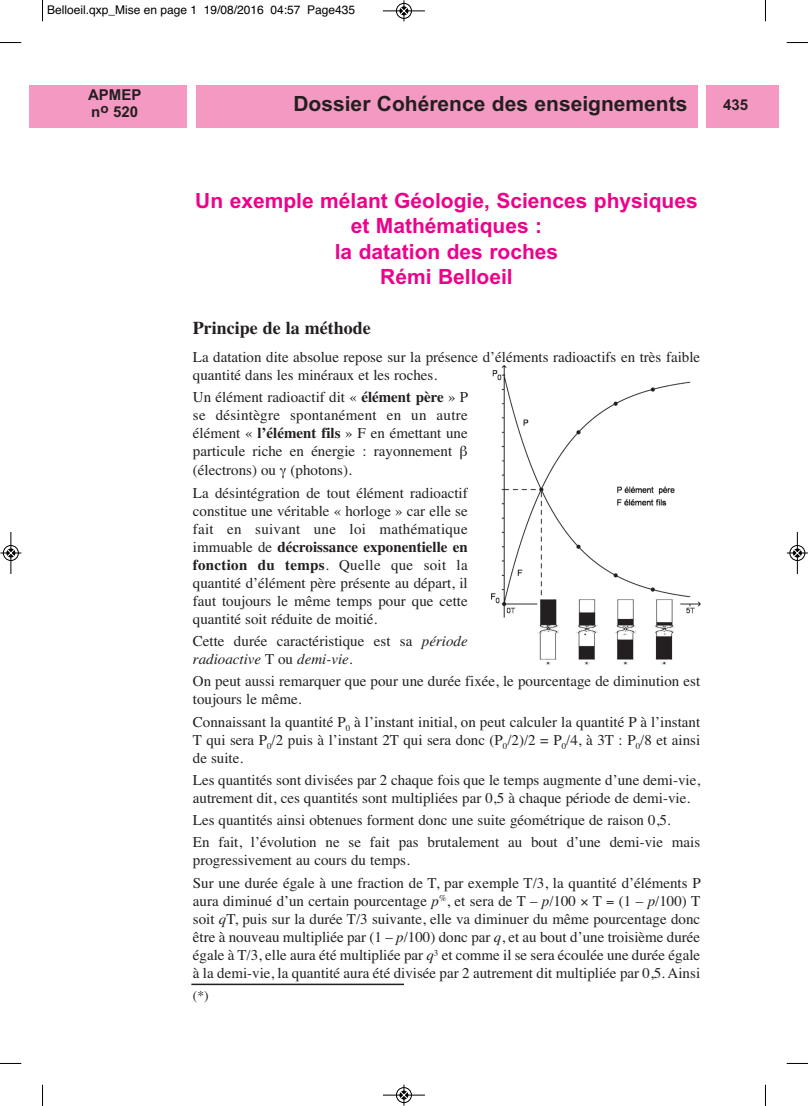
<style>
.page{position:relative;width:808px;height:1106px;background:#fff}
.page>*{position:absolute;margin:0;border:0;box-sizing:border-box;transform-origin:0 0}
.t1{font:700 21px/25.2px "Arial";color:#ed028c;text-align:center}
.t2{font:700 21px "Arial";color:#231f20}
.t3{font:700 18px "Times";color:#231f20}
.t4{font:15px/18px "Times";color:#231f20}
.t5{font:700 15px/16.8px "Arial";color:#231f20}
.t6{font:13.5px "Times";color:#231f20}
.t7{font:12px "Helvetica";color:#000}
.s1{font-weight:700}
.s2{font-style:italic}
</style>
<div class="page">
<div style="left:30px;top:85px;width:157px;height:43px;background:#f499c2"></div>
<div style="left:196px;top:85px;width:501px;height:43px;background:#f499c2"></div>
<div style="left:706px;top:85px;width:72px;height:43px;background:#f499c2"></div>
<hr style="left:191px;top:983px;width:213px;height:2px;background:#231f20">
<img style="left:492px;top:366px;width:208px;height:298px">
<svg style="left:42px;top:0;width:1px;height:21px"></svg>
<svg style="left:0;top:42px;width:21px;height:1px"></svg>
<svg style="left:765px;top:0;width:1px;height:21px"></svg>
<svg style="left:787px;top:42px;width:21px;height:1px"></svg>
<svg style="left:42px;top:1084px;width:1px;height:22px"></svg>
<svg style="left:0;top:1063px;width:21px;height:1px"></svg>
<svg style="left:765px;top:1084px;width:1px;height:22px"></svg>
<svg style="left:787px;top:1063px;width:21px;height:1px"></svg>
<hr style="left:383px;top:11px;width:42px;height:1px;background:#000">
<div style="left:396px;top:3px;width:16px;height:16px;border:1px solid #000;border-radius:50%"></div>
<svg style="left:400px;top:0;width:8px;height:21px"></svg>
<div style="left:396px;top:1087px;width:16px;height:16px;border:1px solid #fff;border-radius:50%"></div>
<hr style="left:383px;top:1094px;width:42px;height:1px;background:#000">
<div style="left:396px;top:1087px;width:16px;height:15px;border:1px solid #000;border-radius:50%"></div>
<svg style="left:400px;top:1084px;width:8px;height:21px"></svg>
<div style="left:3px;top:545px;width:16px;height:16px;border:1px solid #fff;border-radius:50%"></div>
<hr style="left:11px;top:532px;width:1px;height:42px;background:#000">
<div style="left:3px;top:545px;width:16px;height:15px;border:1px solid #000;border-radius:50%"></div>
<svg style="left:0;top:549px;width:21px;height:8px"></svg>
<div style="left:789px;top:545px;width:16px;height:16px;border:1px solid #fff;border-radius:50%"></div>
<hr style="left:797px;top:532px;width:1px;height:42px;background:#000">
<div style="left:790px;top:545px;width:15px;height:15px;border:1px solid #000;border-radius:50%"></div>
<svg style="left:787px;top:549px;width:21px;height:8px"></svg>
<p class="t7" style="left:47px;top:2px;width:310px">Belloeil.qxp_Mise en page 1 19/08/2016 04:57 Page435</p>
<p class="t5" style="left:88px;top:86px;width:55px">APMEP n<sup>o</sup> 520</p>
<h1 class="t2" style="left:293px;top:91px;width:395px">Dossier Cohérence des enseignements</h1>
<p class="t5" style="left:723px;top:97px;width:27px">435</p>
<h1 class="t1" style="left:195px;top:188px;width:504px">Un exemple mélant Géologie, Sciences physiques et Mathématiques :<br>la datation des roches<br>Rémi Belloeil</h1>
<p class="t3" style="left:193px;top:317px;width:179px">Principe de la méthode</p>
<p class="t4" style="left:193px;top:347px;width:509px">La datation dite absolue repose sur la présence d’éléments radioactifs en très faible quantité dans les minéraux et les roches.</p>
<p class="t4" style="left:193px;top:387px;width:277px">Un élément radioactif dit « <span class="s1">élément père</span> » P se désintègre spontanément en un autre élément « <span class="s1">l’élément fils</span> » F en émettant une particule riche en énergie : rayonnement (électrons) ou (photons).</p>
<p class="t4" style="left:193px;top:483px;width:276px;text-align:justify">La désintégration de tout élément radioactif constitue une véritable « horloge » car elle se fait en suivant une loi mathématique immuable de <span class="s1">décroissance exponentielle en fonction du temps</span>. Quelle que soit la quantité d’élément père présente au départ, il faut toujours le même temps pour que cette quantité soit réduite de moitié.</p>
<p class="t4" style="left:193px;top:632px;width:276px">Cette durée caractéristique est sa <span class="s2">période radioactive</span> T ou <span class="s2">demi-vie</span>.</p>
<p class="t4" style="left:193px;top:672px;width:509px">On peut aussi remarquer que pour une durée fixée, le pourcentage de diminution est toujours le même.</p>
<p class="t4" style="left:193px;top:712px;width:509px;text-align:justify">Connaissant la quantité P<sub>0</sub> à l’instant initial, on peut calculer la quantité P à l’instant T qui sera P<sub>0</sub>/2 puis à l’instant 2T qui sera donc (P<sub>0</sub>/2)/2 = P<sub>0</sub>/4, à 3T : P<sub>0</sub>/8 et ainsi de suite.</p>
<p class="t4" style="left:193px;top:770px;width:509px">Les quantités sont divisées par 2 chaque fois que le temps augmente d’une demi-vie, autrement dit, ces quantités sont multipliées par 0,5 à chaque période de demi-vie.</p>
<p class="t4" style="left:193px;top:808px;width:509px;line-height:22.2px">Les quantités ainsi obtenues forment donc une suite géométrique de raison 0,5.<br>En fait, l’évolution ne se fait pas brutalement au bout d’une demi-vie mais</p>
<p class="t4" style="left:193px;top:849px;width:509px;line-height:22.2px">progressivement au cours du temps.<br>Sur une durée égale à une fraction de T, par exemple T/3, la quantité d’éléments P</p>
<p class="t4" style="left:193px;top:891px;width:509px;text-align:justify">aura diminué d’un certain pourcentage <span class="s2">p</span><sup>%</sup>, et sera de T – <span class="s2">p</span>/100 T (1 – <span class="s2">p</span>/100) T soit <span class="s2">q</span>T, puis sur la durée T/3 suivante, elle va diminuer du même pourcentage donc être à nouveau multipliée par (1 – <span class="s2">p</span>/100) donc par <span class="s2">q</span>, et au bout d’une troisième durée égale à T/3, elle aura été multipliée par <span class="s2">q</span><sup>3</sup> et comme il se sera écoulée une durée égale à la demi-vie, la quantité aura été divisée par 2 autrement dit multipliée par 0,5. Ainsi</p>
<p class="t6" style="left:193px;top:987px;width:17px">(*)</p>
</div>
